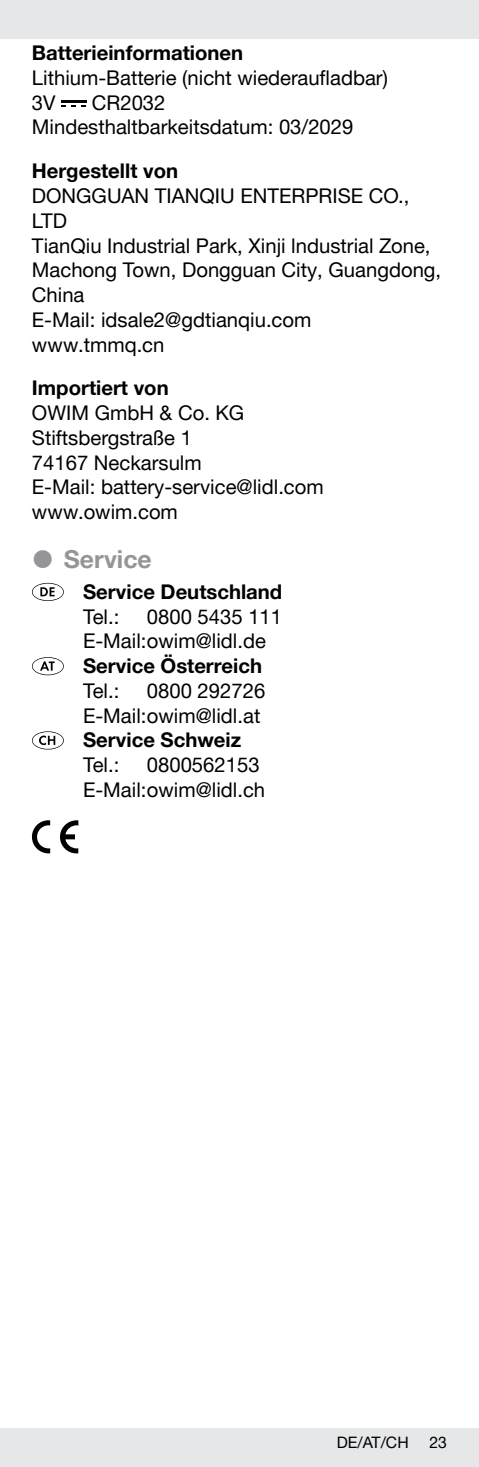
<style>
.page{position:relative;width:479px;height:1467px;background:#fff}
.page>*{position:absolute;margin:0;border:0;box-sizing:border-box;transform-origin:0 0}
.t1{font:700 24.75px "Helvetica Neue Parkside";color:#939598}
.t2{font:20.25px/24.8px "Helvetica Neue Parkside";color:#000}
.t3{font:700 20.25px "Helvetica Neue Parkside";color:#000}
.t4{font:15.75px "Helvetica Neue Parkside";color:#000}
</style>
<div class="page">
<div style="left:0;top:0;width:478px;height:38px;background:#e6e7e8"></div>
<div style="left:0;top:1429px;width:478px;height:38px;background:#e6e7e8"></div>
<hr style="left:61px;top:101px;width:25px;height:2px;background:#000">
<svg style="left:61px;top:105px;width:25px;height:2px"></svg>
<svg style="left:32px;top:583px;width:32px;height:18px"></svg>
<svg style="left:32px;top:657px;width:32px;height:18px"></svg>
<svg style="left:32px;top:731px;width:32px;height:19px"></svg>
<svg style="left:32px;top:820px;width:46px;height:33px"></svg>
<p class="t3" style="left:32px;top:41px;width:212px">Batterieinformationen</p>
<p class="t2" style="left:32px;top:66px;width:357px">Lithium-Batterie (nicht wiederaufladbar)<br>3V</p>
<p class="t2" style="left:32px;top:90px;width:323px;text-indent:60px">CR2032<br>Mindesthaltbarkeitsdatum: 03/2029</p>
<p class="t3" style="left:32px;top:160px;width:147px">Hergestellt von</p>
<p class="t2" style="left:32px;top:184px;width:410px">DONGGUAN TIANQIU ENTERPRISE CO.,<br>LTD<br>TianQiu Industrial Park, Xinji lndustrial Zone,<br>Machong Town, Dongguan City, Guangdong,<br>China<br>E-Mail: idsale2@gdtianqiu.com www.tmmq.cn</p>
<p class="t3" style="left:32px;top:377px;width:138px">Importiert von</p>
<p class="t2" style="left:32px;top:401px;width:293px">OWIM GmbH &amp; Co. KG<br>Stiftsbergstraße 1<br>74167 Neckarsulm<br>E-Mail: battery-service@lidl.com www.owim.com</p>
<p class="t1" style="left:64px;top:545px;width:89px">Service</p>
<p class="t3" style="left:83px;top:580px;width:201px">Service Deutschland</p>
<p class="t2" style="left:83px;top:604px;width:38px">Tel.:</p>
<p class="t2" style="left:83px;top:604px;width:200px;text-indent:64px">0800 5435 111<br>E-Mail:owim@lidl.de</p>
<p class="t3" style="left:83px;top:654px;width:180px">Service Österreich</p>
<p class="t2" style="left:83px;top:678px;width:38px">Tel.:</p>
<p class="t2" style="left:83px;top:678px;width:183px;text-align:right">0800 292726<br>E-Mail:owim@lidl.at</p>
<p class="t3" style="left:83px;top:728px;width:160px">Service Schweiz</p>
<p class="t2" style="left:83px;top:753px;width:38px">Tel.:</p>
<p class="t2" style="left:83px;top:753px;width:183px;text-align:right">0800562153<br>E-Mail:owim@lidl.ch</p>
<p class="t4" style="left:336px;top:1433px;width:73px">DE/AT/CH</p>
<p class="t4" style="left:429px;top:1433px;width:19px">23</p>
</div>
